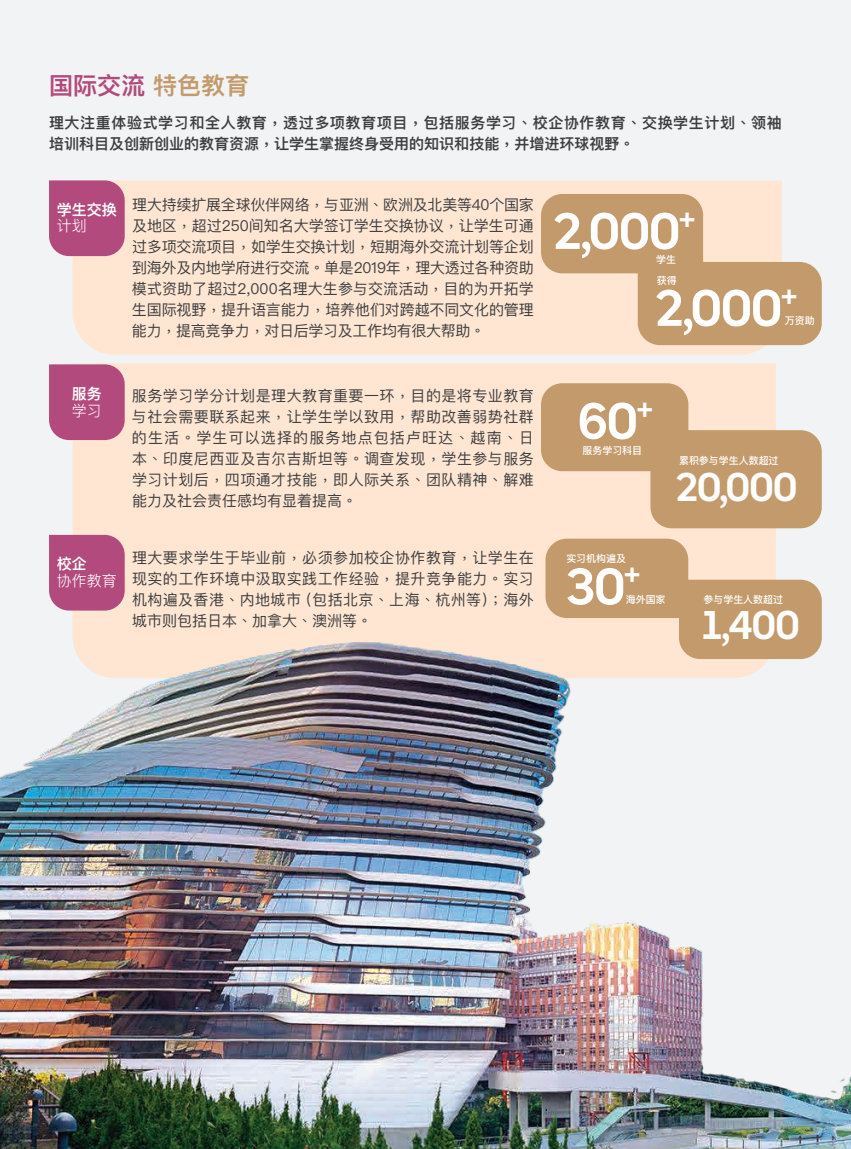
<style>
.page{position:relative;width:851px;height:1149px;background:#fff}
.page>*{position:absolute;margin:0;border:0;box-sizing:border-box;transform-origin:0 0}
.t1{font:700 51px "Uber Move Text";letter-spacing:-.05em;color:#fff}
.t2{font:700 39.9px "Uber Move Text";letter-spacing:-.05em;color:#fff}
.t3{font:700 31.5px "Uber Move Text";color:#fff}
.t4{font:600 24px "Ping Fang SC";color:#b34a7e}
.t5{font:15px/21px "Ping Fang SC";color:#3e3e3f;text-align:justify}
.t6{font:600 15px/21px "Ping Fang SC";letter-spacing:.04em;color:#3e3e3f}
.t7{font:600 15px "Ping Fang SC";color:#fff}
.t8{font:300 15px "Ping Fang SC";color:#fff}
.t9{font:500 9.9px "Ping Fang SC";color:#fff}
.s1{color:#c39a6b}
</style>
<div class="page">
<div style="left:0;top:0;width:850px;height:1148px;background:#f2f3f4"></div>
<div style="left:72px;top:363px;width:703px;height:233px;background:#fee6d3"></div>
<div style="left:72px;top:180px;width:709px;height:174px;background:#fee6d3"></div>
<svg style="left:49px;top:180px;width:76px;height:76px"></svg>
<img style="left:0;top:596px;width:850px;height:552px">
<svg style="left:49px;top:364px;width:76px;height:76px"></svg>
<div style="left:49px;top:534px;width:76px;height:76px;background:#b34a7e"></div>
<svg style="left:545px;top:538px;width:276px;height:121px"></svg>
<svg style="left:541px;top:383px;width:280px;height:145px"></svg>
<svg style="left:541px;top:194px;width:280px;height:151px"></svg>
<h3 class="t4" style="left:49px;top:71px;width:201px">国际交流 <span class="s1">特色教育</span></h3>
<p class="t6" style="left:49px;top:112px;width:734px">理大注重体验式学习和全人教育,透过多项教育项目,包括服务学习、校企协作教育、交换学生计划、领袖培训科目及创新创业的教育资源,让学生掌握终身受用的知识和技能,并增进环球视野。</p>
<p class="t7" style="left:57px;top:200px;width:61px">学生交换</p>
<p class="t8" style="left:57px;top:216px;width:31px">计划</p>
<p class="t5" style="left:132px;top:194px;width:403px">理大持续扩展全球伙伴网络,与亚洲、欧洲及北美等40个国家及地区,超过250间知名大学签订学生交换协议,让学生可通过多项交流项目,如学生交换计划,短期海外交流计划等企划到海外及内地学府进行交流。单是2019年,理大透过各种资助模式资助了超过2,000名理大生参与交流活动,目的为开拓学生国际视野,提升语言能力,培养他们对跨越不同文化的管理能力,提高竞争力,对日后学习及工作均有很大帮助。</p>
<h3 class="t3" style="left:678px;top:200px;width:19px">+</h3>
<h1 class="t1" style="left:553px;top:199px;width:129px">2,000</h1>
<p class="t9" style="left:656px;top:253px;width:21px">学生</p>
<p class="t9" style="left:656px;top:274px;width:21px">获得</p>
<h1 class="t1" style="left:655px;top:276px;width:144px">2,000<sup>+</sup></h1>
<p class="t9" style="left:784px;top:315px;width:31px">万资助</p>
<p class="t7" style="left:72px;top:384px;width:31px">服务</p>
<p class="t8" style="left:72px;top:401px;width:31px">学习</p>
<h1 class="t1" style="left:577px;top:388px;width:63px">60</h1>
<p class="t9" style="left:582px;top:444px;width:61px">服务学习科目</p>
<p class="t5" style="left:132px;top:385px;width:403px">服务学习学分计划是理大教育重要一环,目的是将专业教育与社会需要联系起来,让学生学以致用,帮助改善弱势社群的生活。学生可以选择的服务地点包括卢旺达、越南、日本、印度尼西亚及吉尔吉斯坦等。调查发现,学生参与服务学习计划后,四项通才技能,即人际关系、团队精神、解难能力及社会责任感均有显着提高。</p>
<h3 class="t3" style="left:636px;top:390px;width:19px">+</h3>
<p class="t9" style="left:679px;top:454px;width:101px">累积参与学生人数超过</p>
<h2 class="t2" style="left:675px;top:462px;width:124px">20,000</h2>
<p class="t7" style="left:57px;top:554px;width:31px">校企</p>
<p class="t8" style="left:57px;top:571px;width:61px">协作教育</p>
<p class="t5" style="left:132px;top:546px;width:403px">理大要求学生于毕业前,必须参加校企协作教育,让学生在现实的工作环境中汲取实践工作经验,提升竞争能力。实习机构遍及香港、内地城市（包括北京、上海、杭州等）;海外城市则包括日本、加拿大、澳洲等。</p>
<p class="t9" style="left:566px;top:552px;width:61px">实习机构遍及</p>
<h1 class="t1" style="left:565px;top:554px;width:77px">30<sup>+</sup></h1>
<p class="t9" style="left:625px;top:593px;width:41px">海外国家</p>
<p class="t9" style="left:703px;top:592px;width:81px">参与学生人数超过</p>
<h2 class="t2" style="left:702px;top:600px;width:100px">1,400</h2>
</div>
